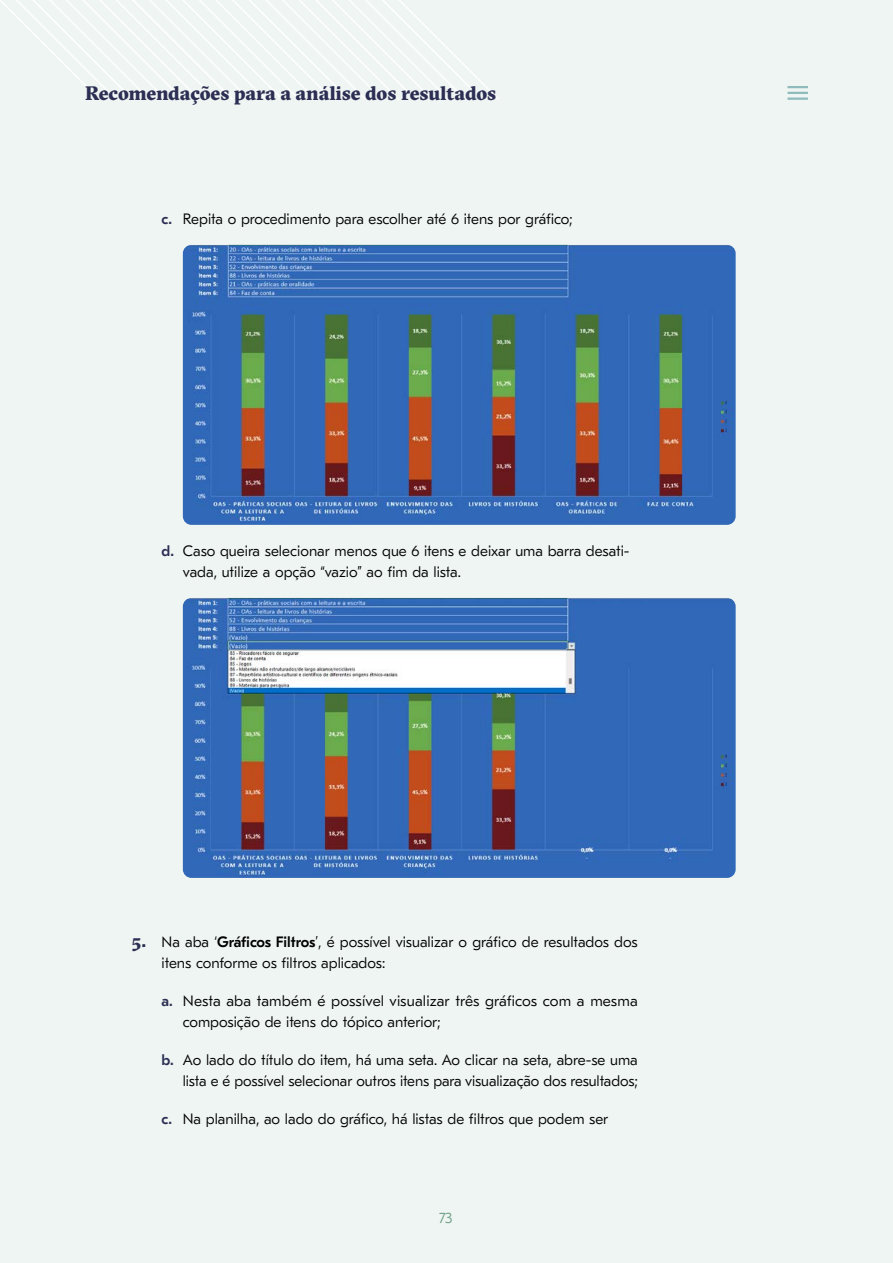
<style>
.page{position:relative;width:893px;height:1263px;background:#eff5f3}
.page>*{position:absolute;margin:0;border:0;box-sizing:border-box;transform-origin:0 0}
.t1{font:900 19.5px "GT Sectra";color:#2c2f53}
.t2{font:300 15px/21px "GT Eesti Pro Text";color:#000}
.t3{font:300 15px "GT Eesti Pro Text";color:#6c9e83}
.s1{font-weight:500;color:#2c2f53}
.s2{font-family:"GT Sectra";font-weight:900;font-size:18px;color:#2c2f53}
.s3{font-weight:500}
</style>
<div class="page">
<svg style="left:0;top:0;width:499px;height:100px"></svg>
<hr style="left:787px;top:86px;width:21px;height:2px;background:#8fbbbc">
<hr style="left:787px;top:92px;width:21px;height:2px;background:#8fbbbc">
<hr style="left:787px;top:98px;width:21px;height:2px;background:#8fbbbc">
<img style="left:183px;top:245px;width:553px;height:280px">
<img style="left:183px;top:598px;width:553px;height:280px">
<h1 class="t1" style="left:85px;top:81px;width:413px">Recomendações para a análise dos resultados</h1>
<p class="t2" style="left:162px;top:208px;width:413px"><span class="s1">c.</span> Repita o procedimento para escolher até 6 itens por gráfico;</p>
<p class="t2" style="left:183px;top:540px;width:448px;text-indent:-21px"><span class="s1">d.</span> Caso queira selecionar menos que 6 itens e deixar uma barra desati&shy;vada, utilize a opção “vazio” ao fim da lista.</p>
<p class="t2" style="left:162px;top:932px;width:478px;text-indent:-30px"><span class="s2">5.</span> Na aba ‘<span class="s3">Gráficos Filtros</span>’, é possível visualizar o gráfico de resultados dos itens conforme os filtros aplicados:</p>
<p class="t2" style="left:183px;top:991px;width:456px;text-indent:-21px"><span class="s1">a.</span> Nesta aba também é possível visualizar três gráficos com a mesma composição de itens do tópico anterior;</p>
<p class="t2" style="left:162px;top:1050px;width:478px;text-align:right"><span class="s1">b.</span> Ao lado do título do item, há uma seta. Ao clicar na seta, abre-se uma lista e é possível selecionar outros itens para visualização dos resultados;</p>
<p class="t2" style="left:162px;top:1109px;width:448px"><span class="s1">c.</span> Na planilha, ao lado do gráfico, há listas de filtros que podem ser</p>
<p class="t3" style="left:439px;top:1210px;width:15px">73</p>
</div>
